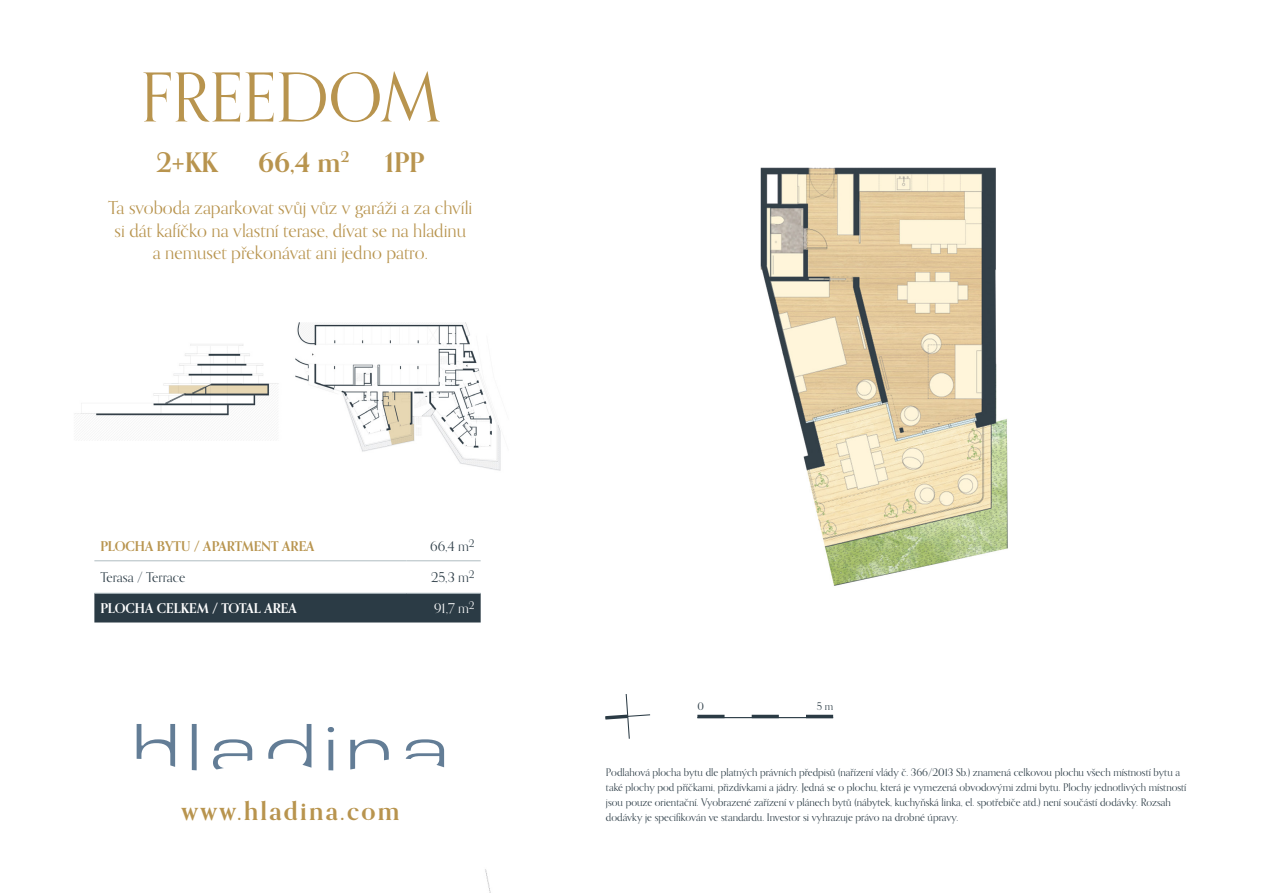
<style>
.page{position:relative;width:1263px;height:893px;background:#fff}
.page>*{position:absolute;margin:0;border:0;box-sizing:border-box;transform-origin:0 0}
.t1{font:67.5px "Orpheus Pro";color:#b8944e}
.t2{font:700 27px "Orpheus Pro";color:#b8944e}
.t3{font:700 25.5px "Orpheus Pro";letter-spacing:.09em;color:#b8944e}
.t4{font:18px "Orpheus Pro";color:#b8944e}
.t5{font:13.5px "Orpheus Pro";color:#2b3b45}
.t6{font:700 13.5px "Orpheus Pro";color:#b8944e}
.t7{font:700 13.5px "Orpheus Pro";color:#fff}
.t8{font:13.5px "Orpheus Pro";color:#fff}
.t9{font:10.5px/15px "Orpheus Pro";color:#2b3b45}
</style>
<div class="page">
<img style="left:94px;top:167px;width:914px;height:726px">
<hr style="left:697px;top:717px;width:136px;height:1px;background:#2b3b45">
<hr style="left:697px;top:715px;width:27px;height:3px;background:#2b3b45">
<hr style="left:752px;top:715px;width:27px;height:3px;background:#2b3b45">
<hr style="left:806px;top:715px;width:27px;height:3px;background:#2b3b45">
<svg style="left:602px;top:693px;width:49px;height:47px"></svg>
<div style="left:192px;top:724px;width:5px;height:46px;background:#637d96"></div>
<svg style="left:137px;top:724px;width:38px;height:43px"></svg>
<svg style="left:213px;top:739px;width:39px;height:30px"></svg>
<svg style="left:268px;top:724px;width:43px;height:44px"></svg>
<div style="left:328px;top:740px;width:5px;height:30px;background:#637d96"></div>
<svg style="left:328px;top:727px;width:6px;height:5px"></svg>
<svg style="left:350px;top:739px;width:39px;height:30px"></svg>
<svg style="left:406px;top:739px;width:38px;height:28px"></svg>
<img style="left:74px;top:297px;width:444px;height:190px">
<div style="left:94px;top:594px;width:387px;height:28px;background:#2b3b45"></div>
<hr style="left:94px;top:560px;width:313px;height:1px;background:#b0bcc1">
<hr style="left:407px;top:560px;width:74px;height:1px;background:#b0bcc1">
<hr style="left:94px;top:593px;width:313px;height:1px;background:#b0bcc1">
<hr style="left:407px;top:593px;width:74px;height:1px;background:#b0bcc1">
<p class="t1" style="left:140px;top:56px;width:301px">FREEDOM</p>
<p class="t2" style="left:156px;top:146px;width:63px">2+KK</p>
<p class="t2" style="left:258px;top:146px;width:93px">66,4 m<sup>2</sup></p>
<p class="t2" style="left:385px;top:146px;width:41px">1PP</p>
<p class="t4" style="left:108px;top:197px;width:366px">Ta svoboda zaparkovat svůj vůz v garáži a za chvíli</p>
<p class="t4" style="left:115px;top:219px;width:353px">si dát kafíčko na vlastní terase, dívat se na hladinu</p>
<p class="t4" style="left:153px;top:242px;width:277px">a nemuset překonávat ani jedno patro.</p>
<p class="t6" style="left:100px;top:538px;width:216px">PLOCHA BYTU / APARTMENT AREA</p>
<p class="t5" style="left:430px;top:538px;width:46px">66,4 m<sup>2</sup></p>
<p class="t5" style="left:100px;top:569px;width:86px">Terasa / Terrace</p>
<p class="t5" style="left:431px;top:569px;width:45px">25,3 m<sup>2</sup></p>
<p class="t7" style="left:100px;top:600px;width:198px">PLOCHA CELKEM / TOTAL AREA</p>
<p class="t8" style="left:434px;top:600px;width:42px">91,7 m<sup>2</sup></p>
<p class="t3" style="left:181px;top:795px;width:220px">www.hladina.com</p>
<p class="t9" style="left:697px;top:698px;width:8px">0</p>
<p class="t9" style="left:817px;top:698px;width:18px">5 m</p>
<p class="t9" style="left:606px;top:764px;width:582px">Podlahová plocha bytu dle platných právních předpisů (nařízení vlády č. 366/2013 Sb.) znamená celkovou plochu všech místností bytu a také plochy pod příčkami, přizdívkami a jádry. Jedná se o plochu, která je vymezená obvodovými zdmi bytu. Plochy jednotlivých místností jsou pouze orientační. Vyobrazené zařízení v plánech bytů (nábytek, kuchyňská linka, el. spotřebiče atd.) není součástí dodávky. Rozsah dodávky je specifikován ve standardu. Investor si vyhrazuje právo na drobné úpravy.</p>
</div>
